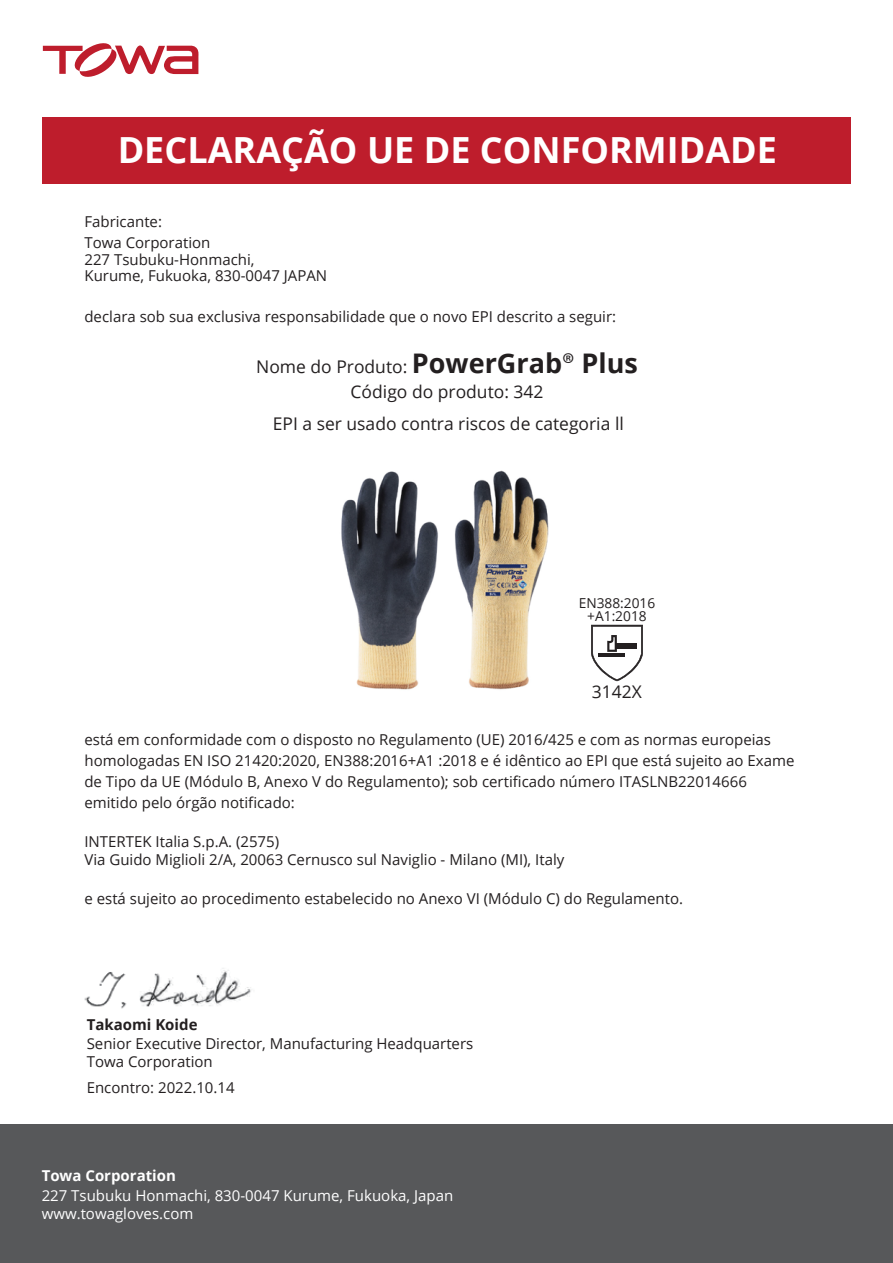
<style>
.page{position:relative;width:893px;height:1263px;background:#fff}
.page>*{position:absolute;margin:0;border:0;box-sizing:border-box;transform-origin:0 0}
.t1{font:700 36px "Open Sans";color:#fff}
.t2{font:17.55px/24.9px "Open Sans";color:#231f20;text-align:center}
.t3{font:17.4px "Open Sans";color:#231f20}
.t4{font:15px/21px "Open Sans";color:#231f20}
.t5{font:15px/18px "Open Sans";color:#fff}
.t6{font:700 15px "Open Sans";color:#fff}
.t7{font:700 15px "Open Sans";color:#231f20}
.t8{font:13.65px/13.6px "Open Sans";color:#231f20;text-align:center}
.s1{font-weight:700;font-size:27px}
.s2{font-family:"Koz Go Pr 6 N";font-size:27px}
</style>
<div class="page">
<img style="left:84px;top:968px;width:167px;height:41px">
<div style="left:43px;top:117px;width:807px;height:67px;background:#be1d2c"></div>
<svg style="left:43px;top:43px;width:156px;height:34px"></svg>
<div style="left:0;top:1125px;width:893px;height:138px;background:#57585a"></div>
<svg style="left:591px;top:625px;width:52px;height:56px"></svg>
<hr style="left:615px;top:643px;width:21px;height:2px;background:#231f20">
<hr style="left:615px;top:647px;width:21px;height:2px;background:#231f20">
<img style="left:341px;top:470px;width:208px;height:220px">
<h1 class="t1" style="left:118px;top:125px;width:661px">DECLARAÇÃO UE DE CONFORMIDADE</h1>
<p class="t4" style="left:84px;top:211px;width:127px">Fabricante:<br>Towa Corporation</p>
<p class="t4" style="left:84px;top:251px;width:244px;line-height:16.5px">227 Tsubuku-Honmachi,<br>Kurume, Fukuoka, 830-0047 JAPAN</p>
<p class="t4" style="left:84px;top:306px;width:533px">declara sob sua exclusiva responsabilidade que o novo EPI descrito a seguir:</p>
<p class="t2" style="left:256px;top:354px;width:383px">Nome do Produto: <span class="s1">PowerGrab</span><span class="s2">®</span> <span class="s1">Plus<br></span>Código do produto: 342</p>
<p class="t2" style="left:273px;top:410px;width:353px">EPI a ser usado contra riscos de categoria ll</p>
<p class="t8" style="left:579px;top:595px;width:78px">EN388:2016 +A1:2018</p>
<p class="t3" style="left:592px;top:680px;width:51px">3142X</p>
<p class="t4" style="left:84px;top:728px;width:711px">está em conformidade com o disposto no Regulamento (UE) 2016/425 e com as normas europeias homologadas EN ISO 21420:2020, EN388:2016+A1 :2018 e é idêntico ao EPI que está sujeito ao Exame de Tipo da UE (Módulo B, Anexo V do Regulamento); sob certificado número ITASLNB22014666 emitido pelo órgão notificado:</p>
<p class="t4" style="left:84px;top:832px;width:481px;line-height:18px">INTERTEK Italia S.p.A. (2575)<br>Via Guido Miglioli 2/A, 20063 Cernusco sul Naviglio - Milano (MI), Italy</p>
<p class="t4" style="left:84px;top:887px;width:600px">e está sujeito ao procedimento estabelecido no Anexo VI (Módulo C) do Regulamento.</p>
<p class="t7" style="left:87px;top:1014px;width:112px">Takaomi Koide</p>
<p class="t4" style="left:87px;top:1034px;width:388px;line-height:18px">Senior Executive Director, Manufacturing Headquarters<br>Towa Corporation</p>
<p class="t4" style="left:87px;top:1076px;width:149px">Encontro: 2022.10.14</p>
<p class="t6" style="left:42px;top:1165px;width:136px">Towa Corporation</p>
<p class="t5" style="left:42px;top:1186px;width:413px">227 Tsubuku Honmachi, 830-0047 Kurume, Fukuoka, Japan www.towagloves.com</p>
</div>
